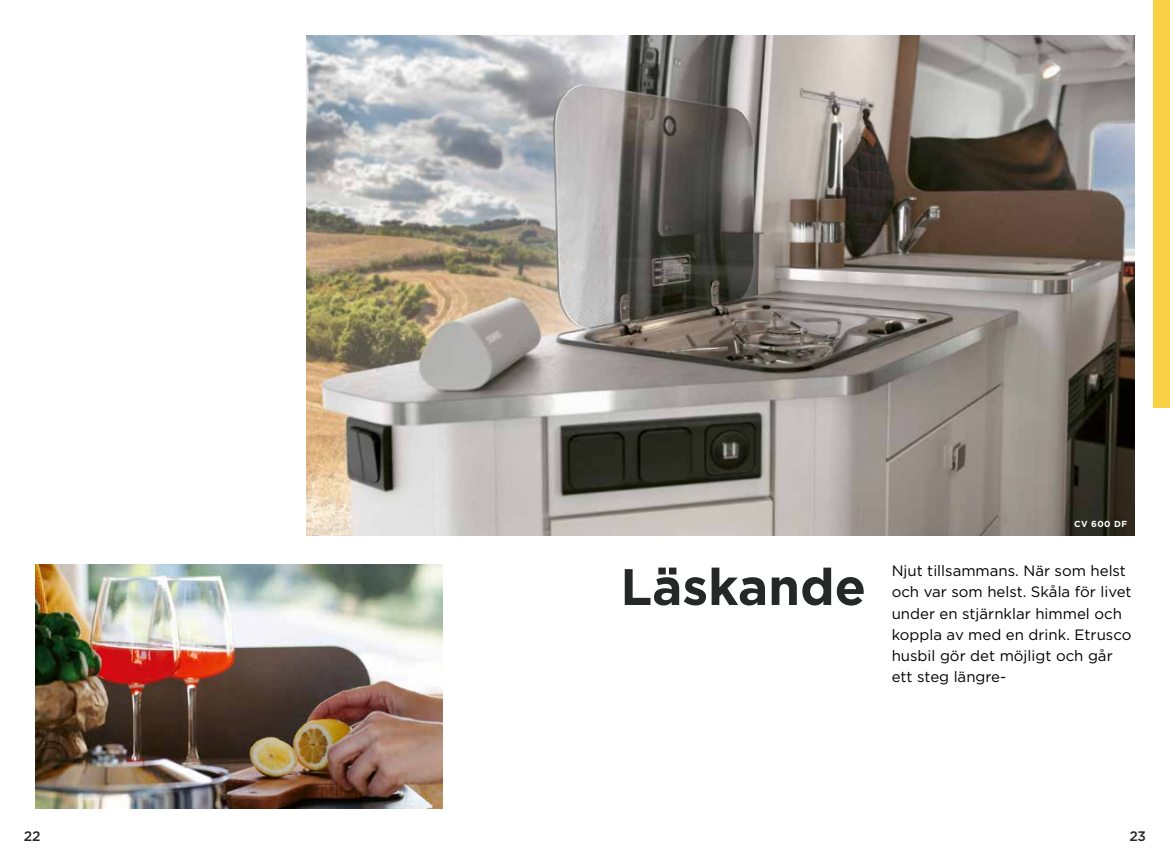
<style>
.page{position:relative;width:1170px;height:862px;background:#fff}
.page>*{position:absolute;margin:0;border:0;box-sizing:border-box;transform-origin:0 0}
.t1{font:700 51.12px "Gotham";color:#252827}
.t2{font:15px/21.2px "Gotham";color:#000}
.t3{font:500 13.75px "Gotham";color:#252827}
.t4{font:700 8.75px "Gotham";letter-spacing:.05em;color:#fff}
</style>
<div class="page">
<div style="left:1153px;top:0;width:16px;height:407px;background:#f9d145"></div>
<img style="left:306px;top:35px;width:828px;height:500px">
<img style="left:35px;top:564px;width:407px;height:244px">
<h1 class="t1" style="left:620px;top:552px;width:247px">Läskande</h1>
<p class="t4" style="left:1074px;top:517px;width:54px">CV 600 DF</p>
<p class="t2" style="left:891px;top:559px;width:241px">Njut tillsammans. När som helst och var som helst. Skåla för livet under en stjärnklar himmel och koppla av med en drink. Etrusco husbil gör det möjligt och går ett steg längre-</p>
<p class="t3" style="left:24px;top:826px;width:18px">22</p>
<p class="t3" style="left:1129px;top:826px;width:18px">23</p>
</div>
